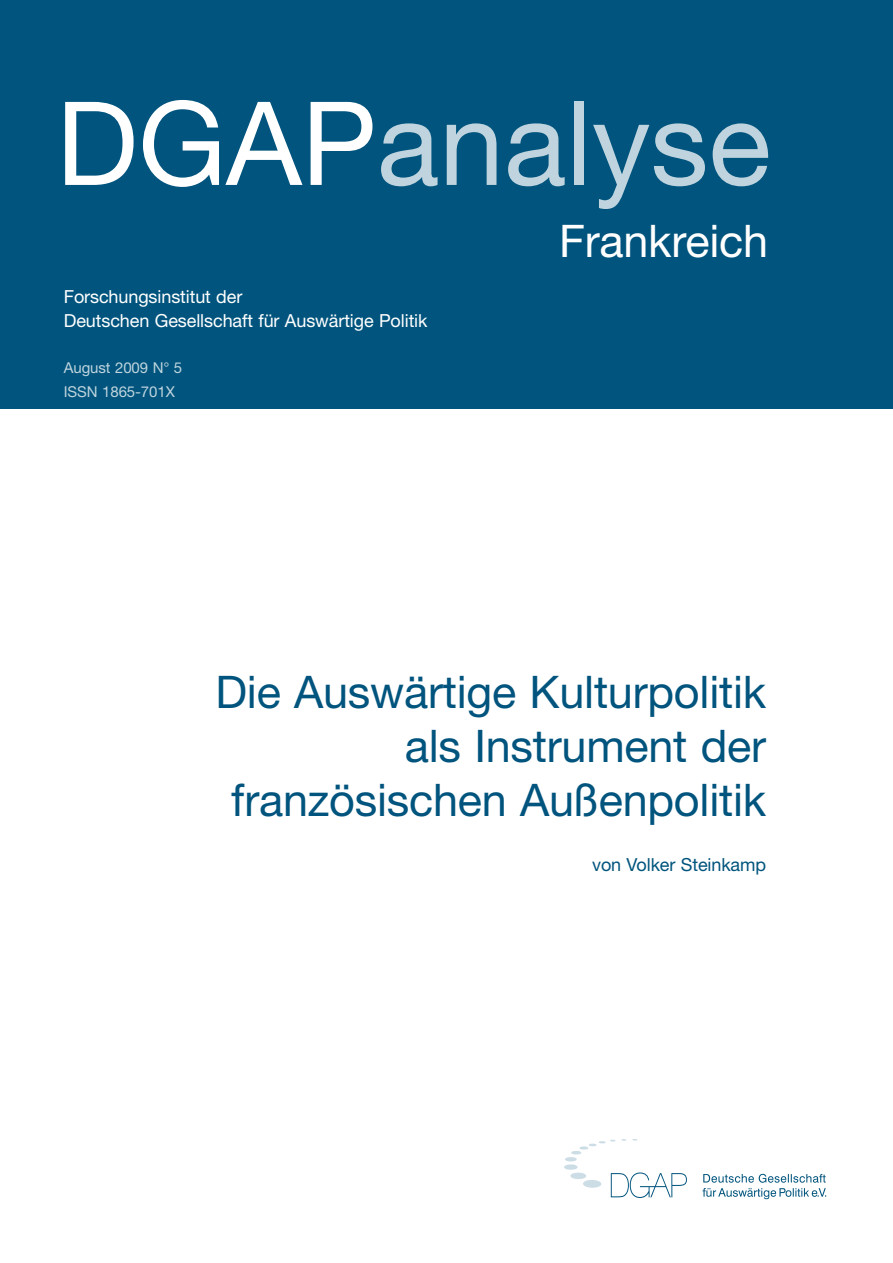
<style>
.page{position:relative;width:893px;height:1263px;background:#fff}
.page>*{position:absolute;margin:0;border:0;box-sizing:border-box;transform-origin:0 0}
.t1{font:116.25px "Helvetica Neue";color:#bfd4de}
.t2{font:45px/54px "Helvetica Neue";letter-spacing:-.005em;color:#00547d;text-align:right}
.t3{font:45px "Helvetica Neue";letter-spacing:-.005em;color:#fff}
.t4{font:18px/24px "Helvetica Neue";letter-spacing:-.005em;color:#fff}
.t5{font:18px "Helvetica Neue";letter-spacing:-.005em;color:#00547d}
.t6{font:15px/24px "Helvetica Neue";letter-spacing:-.005em;color:#bfd4de}
.s1{color:#fff}
</style>
<div class="page">
<svg style="left:564px;top:1139px;width:123px;height:59px"></svg>
<svg style="left:702px;top:1174px;width:124px;height:25px"></svg>
<div style="left:0;top:0;width:893px;height:408px;background:#00547d"></div>
<h1 class="t1" style="left:56px;top:74px;width:716px"><span class="s1">DGAP</span>analyse</h1>
<p class="t4" style="left:64px;top:285px;width:365px">Forschungsinstitut der<br>Deutschen Gesellschaft für Auswärtige Politik</p>
<p class="t6" style="left:64px;top:355px;width:120px">August 2009 N° 5<br>ISSN 1865-701X</p>
<p class="t3" style="left:559px;top:214px;width:210px">Frankreich</p>
<p class="t2" style="left:216px;top:664px;width:552px">Die Auswärtige Kulturpolitik als Instrument der französischen Außenpolitik</p>
<p class="t5" style="left:592px;top:854px;width:176px">von Volker Steinkamp</p>
</div>
